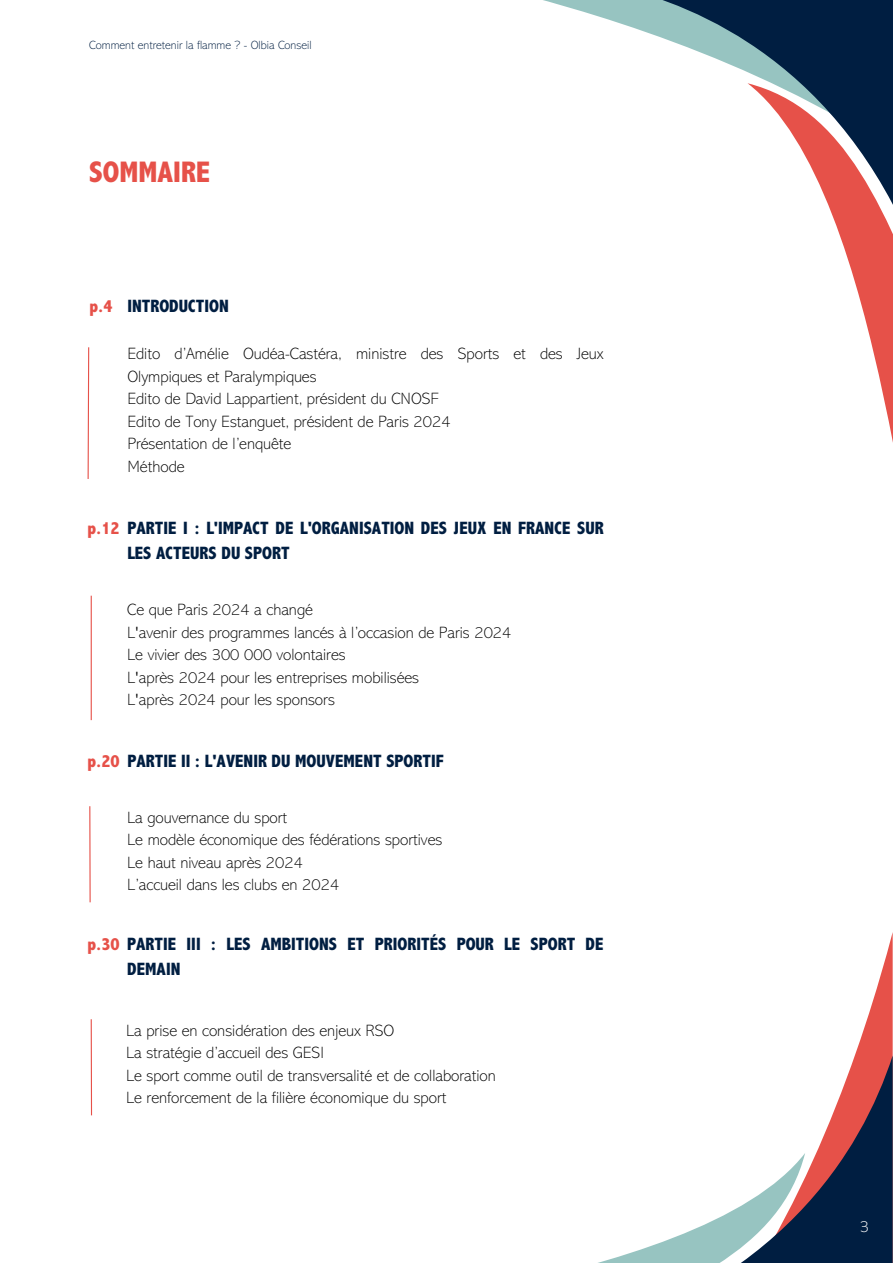
<style>
.page{position:relative;width:893px;height:1264px;background:#fff}
.page>*{position:absolute;margin:0;border:0;box-sizing:border-box;transform-origin:0 0}
.t1{font:800 condensed 30px "Abadi MT Std";color:#e65149}
.t2{font:800 condensed 18px/24.8px "Abadi MT Std";color:#001e41}
.t3{font:800 condensed 18px "Abadi MT Std";color:#e65149}
.t4{font:200 16.5px/22.5px "Abadi MT Std";color:#000}
.t5{font:200 16.5px "Abadi MT Std";color:#fff}
.t6{font:200 12px "Abadi MT Std";color:#001e41}
.s1{color:#e65149}
</style>
<div class="page">
<svg style="left:543px;top:0;width:107px;height:34px"></svg>
<svg style="left:650px;top:0;width:242px;height:83px;fill:#001e41"></svg>
<svg style="left:747px;top:83px;width:145px;height:355px"></svg>
<svg style="left:855px;top:935px;width:37px;height:120px"></svg>
<svg style="left:805px;top:1055px;width:87px;height:207px;fill:#001e41"></svg>
<svg style="left:601px;top:1153px;width:204px;height:109px"></svg>
<hr style="left:91px;top:595px;width:1px;height:125px;background:#e65149">
<svg style="left:87px;top:347px;width:3px;height:132px"></svg>
<hr style="left:89px;top:806px;width:2px;height:96px;background:#e65149">
<hr style="left:91px;top:1019px;width:1px;height:96px;background:#e65149">
<p class="t6" style="left:89px;top:41px;width:224px">Comment entretenir la flamme ? - Olbia Conseil</p>
<p class="t1" style="left:89px;top:162px;width:122px">SOMMAIRE</p>
<p class="t3" style="left:89px;top:299px;width:25px">p.4</p>
<p class="t2" style="left:127px;top:295px;width:103px">INTRODUCTION</p>
<p class="t4" style="left:127px;top:344px;width:477px">Edito d’Amélie Oudéa-Castéra, ministre des Sports et des Jeux<br>Olympiques et Paralympiques</p>
<p class="t4" style="left:127px;top:389px;width:313px">Edito de David Lappartient, président du CNOSF</p>
<p class="t4" style="left:127px;top:411px;width:325px">Edito de Tony Estanguet, président de Paris 2024</p>
<p class="t4" style="left:127px;top:434px;width:165px">Présentation de l’enquête</p>
<p class="t4" style="left:127px;top:456px;width:58px">Méthode</p>
<p class="t2" style="left:127px;top:517px;width:478px;text-indent:-40px"><span class="s1">p.12</span> PARTIE I : L'IMPACT DE L'ORGANISATION DES JEUX EN FRANCE SUR<br>LES ACTEURS DU SPORT</p>
<p class="t4" style="left:127px;top:600px;width:187px">Ce que Paris 2024 a changé</p>
<p class="t4" style="left:127px;top:622px;width:386px">L'avenir des programmes lancés à l’occasion de Paris 2024</p>
<p class="t4" style="left:127px;top:645px;width:220px">Le vivier des 300 000 volontaires</p>
<p class="t4" style="left:127px;top:667px;width:293px">L'après 2024 pour les entreprises mobilisées</p>
<p class="t4" style="left:127px;top:690px;width:209px">L'après 2024 pour les sponsors</p>
<p class="t2" style="left:87px;top:750px;width:358px"><span class="s1">p.20</span> PARTIE II : L'AVENIR DU MOUVEMENT SPORTIF</p>
<p class="t4" style="left:127px;top:807px;width:161px">La gouvernance du sport</p>
<p class="t4" style="left:127px;top:830px;width:316px">Le modèle économique des fédérations sportives</p>
<p class="t4" style="left:127px;top:852px;width:177px">Le haut niveau après 2024</p>
<p class="t4" style="left:127px;top:875px;width:213px">L’accueil dans les clubs en 2024</p>
<p class="t2" style="left:127px;top:933px;width:478px;text-indent:-40px"><span class="s1">p.30</span> PARTIE III : LES AMBITIONS ET PRIORITÉS POUR LE SPORT DE<br>DEMAIN</p>
<p class="t4" style="left:126px;top:1020px;width:269px">La prise en considération des enjeux RSO</p>
<p class="t4" style="left:126px;top:1043px;width:199px">La stratégie d’accueil des GESI</p>
<p class="t4" style="left:126px;top:1065px;width:371px">Le sport comme outil de transversalité et de collaboration</p>
<p class="t4" style="left:126px;top:1088px;width:322px">Le renforcement de la filière économique du sport</p>
<p class="t5" style="left:859px;top:1220px;width:11px">3</p>
</div>
